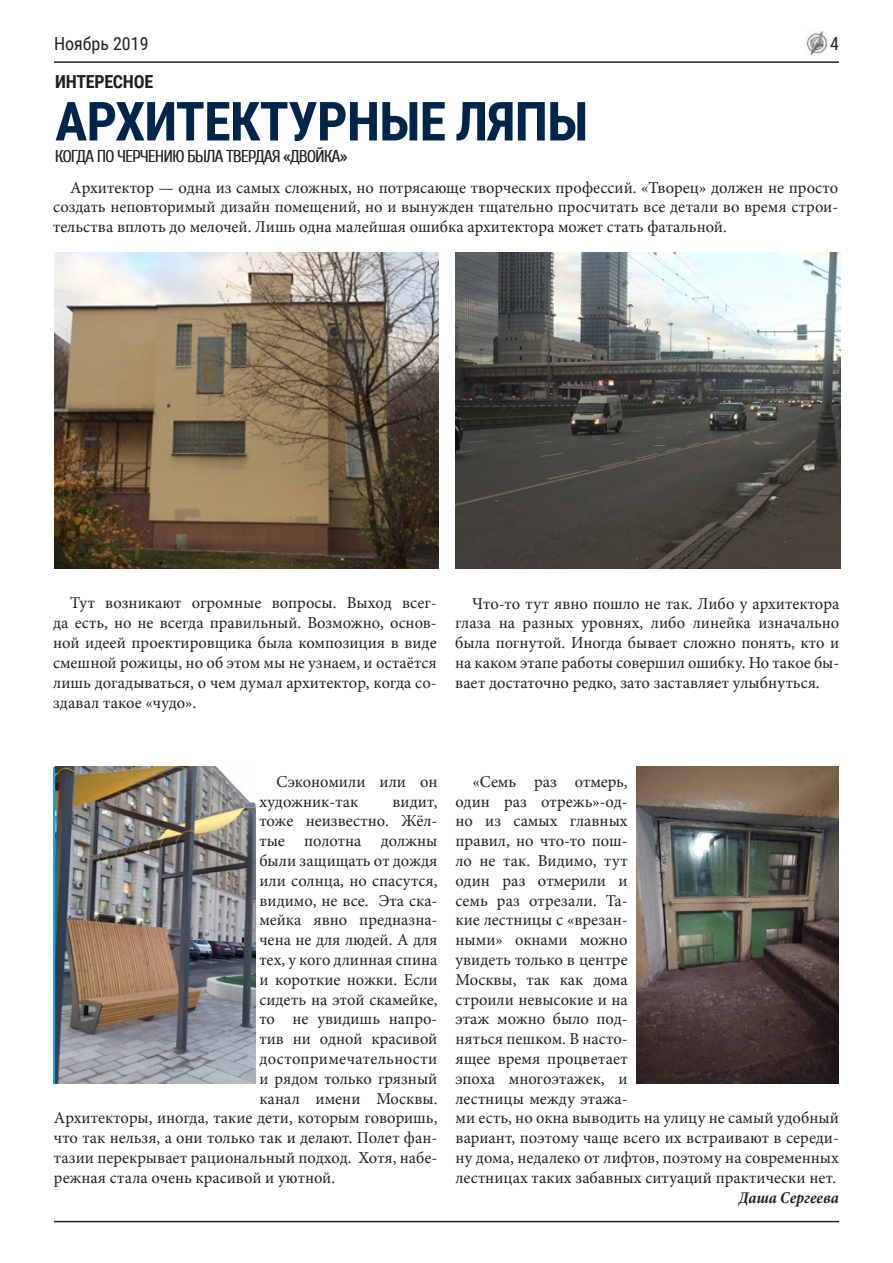
<style>
.page{position:relative;width:893px;height:1263px;background:#fff}
.page>*{position:absolute;margin:0;border:0;box-sizing:border-box;transform-origin:0 0}
.t1{font:700 54px "Roboto Condensed";letter-spacing:-.015em;color:#00254a}
.t2{font:18px "Roboto Condensed";color:#231f20}
.t3{font:700 18px "Roboto Condensed";letter-spacing:-.015em;color:#231f20}
.t4{font:17.1px "Cuprum";letter-spacing:-.06em;color:#231f20;scale:1.05 1}
.t5{font:16.5px/19.8px "Minion Pro";color:#231f20;text-align:justify}
.t6{font:16.5px "Minion Pro";letter-spacing:.02em;color:#231f20}
.t7{font:italic 700 condensed 16.5px "Minion Pro";color:#231f20}
</style>
<div class="page">
<hr style="left:54px;top:61px;width:785px;height:2px;background:#231f20">
<hr style="left:54px;top:1221px;width:785px;height:1px;background:#231f20">
<img style="left:806px;top:31px;width:22px;height:25px">
<img style="left:55px;top:252px;width:384px;height:317px">
<img style="left:456px;top:252px;width:384px;height:317px">
<img style="left:55px;top:767px;width:200px;height:317px">
<img style="left:636px;top:767px;width:202px;height:317px">
<p class="t2" style="left:54px;top:31px;width:96px">Ноябрь 2019</p>
<p class="t2" style="left:830px;top:31px;width:10px">4</p>
<p class="t3" style="left:55px;top:69px;width:99px">ИНТЕРЕСНОЕ</p>
<h1 class="t1" style="left:55px;top:83px;width:535px">АРХИТЕКТУРНЫЕ ЛЯПЫ</h1>
<p class="t4" style="left:55px;top:147px;width:280px">КОГДА ПО ЧЕРЧЕНИЮ БЫЛА ТВЕРДАЯ «ДВОЙКА»</p>
<p class="t5" style="left:53px;top:178px;width:786px;text-indent:17px">Архитектор — одна из самых сложных, но потрясающе творческих профессий. «Творец» должен не просто создать неповторимый дизайн помещений, но и вынужден тщательно просчитать все детали во время строи&shy;тельства вплоть до мелочей. Лишь одна малейшая ошибка архитектора может стать фатальной.</p>
<p class="t5" style="left:53px;top:593px;width:385px;text-indent:17px">Тут возникают огромные вопросы. Выход всег&shy;да есть, но не всегда правильный. Возможно, основ&shy;ной идеей проектировщика была композиция в виде смешной рожицы, но об этом мы не узнаем, и остаётся лишь догадываться, о чем думал архитектор, когда со&shy;здавал такое «чудо».</p>
<p class="t5" style="left:455px;top:593px;width:386px;text-indent:17px">Что-то тут явно пошло не так. Либо у архитектора глаза на разных уровнях, либо линейка изначально была погнутой. Иногда бывает сложно понять, кто и на каком этапе работы совершил ошибку. Но такое бы&shy;вает достаточно редко, зато заставляет улыбнуться.</p>
<p class="t5" style="left:259px;top:772px;width:180px;text-indent:17px">Сэкономили или он художник-так</p>
<p class="t5" style="left:393px;top:791px;width:46px">видит,</p>
<p class="t5" style="left:259px;top:811px;width:180px">тоже неизвестно. Жёл-</p>
<p class="t5" style="left:259px;top:831px;width:180px">тые полотна должны</p>
<p class="t5" style="left:259px;top:851px;width:180px">были защищать от дождя</p>
<p class="t5" style="left:259px;top:871px;width:180px">или солнца, но спасутся,</p>
<p class="t5" style="left:259px;top:890px;width:180px">видимо, не все. Эта ска-</p>
<p class="t5" style="left:259px;top:910px;width:180px">мейка явно предназна-</p>
<p class="t5" style="left:259px;top:930px;width:180px">чена не для людей. А для</p>
<p class="t5" style="left:259px;top:950px;width:180px">тех, у кого длинная спина</p>
<p class="t5" style="left:259px;top:970px;width:180px">и короткие ножки. Если</p>
<p class="t5" style="left:259px;top:989px;width:180px">сидеть на этой скамейке,</p>
<p class="t5" style="left:259px;top:1009px;width:180px">то не увидишь напро-</p>
<p class="t5" style="left:259px;top:1029px;width:180px">тив ни одной красивой</p>
<p class="t6" style="left:259px;top:1048px;width:179px">достопримечательности</p>
<p class="t5" style="left:259px;top:1069px;width:180px">и рядом только грязный</p>
<p class="t5" style="left:259px;top:1088px;width:180px">канал имени Москвы.</p>
<p class="t5" style="left:54px;top:1108px;width:385px">Архитекторы, иногда, такие дети, которым говоришь,</p>
<p class="t5" style="left:54px;top:1128px;width:385px">что так нельзя, а они только так и делают. Полет фан-</p>
<p class="t5" style="left:54px;top:1148px;width:385px">тазии перекрывает рациональный подход. Хотя, набе-</p>
<p class="t5" style="left:54px;top:1168px;width:283px">режная стала очень красивой и уютной.</p>
<p class="t5" style="left:455px;top:772px;width:385px;text-align:left;text-indent:17px">«Семь раз отмерь,<br>один раз отрежь»-од-<br>но из самых главных<br>правил, но что-то пош-<br>ло не так. Видимо, тут<br>один раз отмерили и<br>семь раз отрезали. Та-<br>кие лестницы с «врезан-<br>ными» окнами можно<br>увидеть только в центре<br>Москвы, так как дома<br>строили невысокие и на<br>этаж можно было под-<br>няться пешком. В насто-<br>ящее время процветает<br>эпоха многоэтажек, и<br>лестницы между этажа-<br>ми есть, но окна выводить на улицу не самый удобный вариант, поэтому чаще всего их встраивают в середи&shy;ну дома, недалеко от лифтов, поэтому на современных лестницах таких забавных ситуаций практически нет.</p>
<p class="t7" style="left:739px;top:1186px;width:102px">Даша Сергеева</p>
</div>
